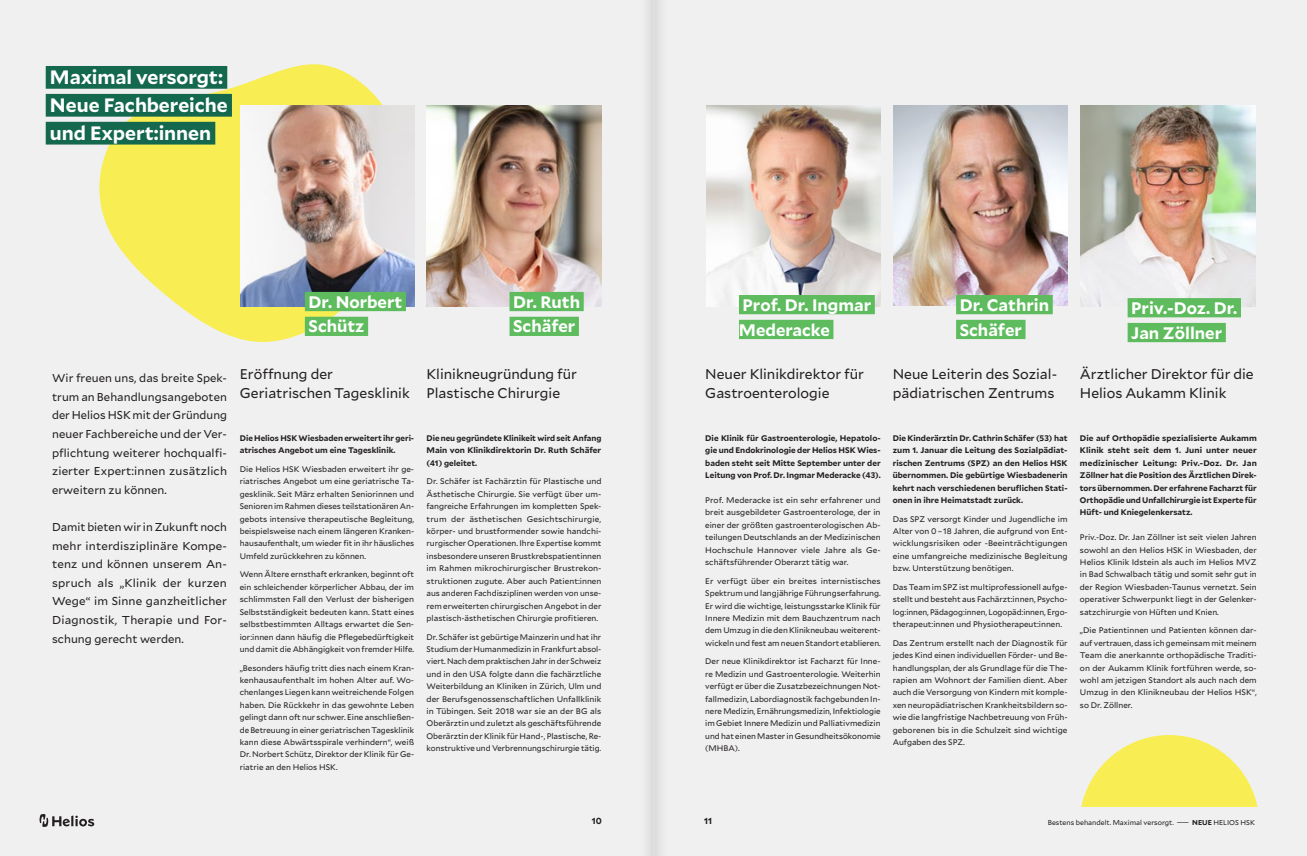
<style>
.page{position:relative;width:1307px;height:856px;background:#fff}
.page>*{position:absolute;margin:0;border:0;box-sizing:border-box;transform-origin:0 0}
.t1{font:700 19.25px/27.9px "Mallory";letter-spacing:-.005em;color:#fff}
.t2{font:700 16.62px/24.8px "Mallory";color:#fff}
.t3{font:14px/18.6px "Mallory";color:#231f20}
.t4{font:11.38px/18.6px "Mallory";letter-spacing:.01em;color:#231f20;text-align:justify}
.t5{font:700 8.75px "Mallory";color:#231f20}
.t6{font:8.05px/12.4px "Mallory";color:#231f20;text-align:justify}
.t7{font:700 8.05px/12.4px "Mallory";color:#231f20;text-align:justify}
.t8{font:7px "Mallory";color:#231f20}
.s1{font-weight:700}
</style>
<div class="page">
<div style="left:0;top:0;width:1306px;height:856px;background:#f0f0f1"></div>
<svg style="left:94px;top:64px;width:319px;height:278px;fill:#f8ee53"></svg>
<svg style="left:1081px;top:735px;width:177px;height:71px"></svg>
<svg style="left:40px;top:814px;width:54px;height:13px"></svg>
<div style="left:46px;top:66px;width:181px;height:23px;background:#13684d"></div>
<div style="left:46px;top:94px;width:186px;height:23px;background:#13684d"></div>
<div style="left:46px;top:122px;width:169px;height:23px;background:#13684d"></div>
<img style="left:426px;top:106px;width:175px;height:200px">
<img style="left:240px;top:106px;width:174px;height:200px">
<img style="left:893px;top:106px;width:174px;height:200px">
<img style="left:1080px;top:106px;width:175px;height:200px">
<div style="left:1127px;top:298px;width:113px;height:19px;background:#5ebc5e"></div>
<div style="left:1127px;top:323px;width:98px;height:19px;background:#5ebc5e"></div>
<div style="left:956px;top:295px;width:96px;height:19px;background:#5ebc5e"></div>
<div style="left:956px;top:320px;width:69px;height:19px;background:#5ebc5e"></div>
<div style="left:509px;top:292px;width:74px;height:19px;background:#5ebc5e"></div>
<div style="left:509px;top:317px;width:70px;height:19px;background:#5ebc5e"></div>
<div style="left:305px;top:292px;width:101px;height:19px;background:#5ebc5e"></div>
<div style="left:305px;top:317px;width:63px;height:19px;background:#5ebc5e"></div>
<img style="left:706px;top:106px;width:174px;height:200px">
<div style="left:739px;top:295px;width:135px;height:19px;background:#5ebc5e"></div>
<div style="left:739px;top:320px;width:94px;height:19px;background:#5ebc5e"></div>
<div style="left:654px;top:0;width:17px;height:856px;background:#e8e8e9"></div>
<div style="left:637px;top:0;width:16px;height:856px;background:#ebebec"></div>
<h1 class="t1" style="left:50px;top:62px;width:179px">Maximal versorgt:<br>Neue Fachbereiche und Expert:innen</h1>
<h2 class="t2" style="left:308px;top:288px;width:95px">Dr. Norbert<br>Schütz</h2>
<h2 class="t2" style="left:513px;top:288px;width:68px">Dr. Ruth<br>Schäfer</h2>
<h3 class="t4" style="left:52px;top:368px;width:176px">Wir freuen uns, das breite Spek&shy;trum an Behandlungsangeboten der Helios HSK mit der Gründung neuer Fachbereiche und der Ver&shy;pflichtung weiterer hochqualfi&shy;zierter Expert:innen zusätzlich erweitern zu können.</h3>
<h3 class="t4" style="left:52px;top:517px;width:176px">Damit bieten wir in Zukunft noch mehr interdisziplinäre Kompe&shy;tenz und können unserem An&shy;spruch als „Klinik der kurzen Wege“ im Sinne ganzheitlicher Diagnostik, Therapie und For&shy;schung gerecht werden.</h3>
<h3 class="t3" style="left:240px;top:364px;width:171px">Eröffnung der<br>Geriatrischen Tagesklinik</h3>
<p class="t7" style="left:240px;top:431px;width:176px">Die Helios HSK Wiesbaden erweitert ihr geri&shy;atrisches Angebot um eine Tagesklinik.</p>
<p class="t6" style="left:240px;top:462px;width:176px">Die Helios HSK Wiesbaden erweitert ihr ge&shy;riatrisches Angebot um eine geriatrische Ta&shy;gesklinik. Seit März erhalten Seniorinnen und Senioren im Rahmen dieses teilstationären An&shy;gebots intensive therapeutische Begleitung, beispielsweise nach einem längeren Kranken&shy;hausaufenthalt, um wieder fit in ihr häusliches Umfeld zurückkehren zu können.</p>
<p class="t6" style="left:240px;top:568px;width:176px;text-align:left">Wenn Ältere ernsthaft erkranken, beginnt oft ein schleichender körperlicher Abbau, der im schlimmsten Fall den Verlust der bisherigen Selbstständigkeit bedeuten kann. Statt eines selbstbestimmten Alltags erwartet die Sen&shy;ior:innen dann häufig die Pflegebedürftigkeit und damit die Abhängigkeit von fremder Hilfe.</p>
<p class="t6" style="left:240px;top:661px;width:176px">„Besonders häufig tritt dies nach einem Kran&shy;kenhausaufenthalt im hohen Alter auf. Wo&shy;chenlanges Liegen kann weitreichende Folgen haben. Die Rückkehr in das gewohnte Leben gelingt dann oft nur schwer. Eine anschließen&shy;de Betreuung in einer geriatrischen Tagesklinik kann diese Abwärtsspirale verhindern“, weiß Dr. Norbert Schütz, Direktor der Klinik für Ge&shy;riatrie an den Helios HSK.</p>
<h3 class="t3" style="left:426px;top:364px;width:152px">Klinikneugründung für<br>Plastische Chirurgie</h3>
<p class="t7" style="left:426px;top:431px;width:176px">Die neu gegründete Klinikeit wird seit Anfang Main von Klinikdirektorin Dr. Ruth Schäfer (41) geleitet.</p>
<p class="t6" style="left:426px;top:475px;width:176px;text-align:left">Dr. Schäfer ist Fachärztin für Plastische und Ästhetische Chirurgie. Sie verfügt über um&shy;fangreiche Erfahrungen im kompletten Spek&shy;trum der ästhetischen Gesichtschirurgie, körper- und brustformender sowie handchi&shy;rurgischer Operationen. Ihre Expertise kommt insbesondere unseren Brustkrebspatientinnen im Rahmen mikrochirurgischer Brustrekon&shy;struktionen zugute. Aber auch Patient:innen aus anderen Fachdisziplinen werden von unse&shy;rem erweiterten chirurgischen Angebot in der plastisch-ästhetischen Chirurgie profitieren.</p>
<p class="t6" style="left:426px;top:630px;width:176px">Dr. Schäfer ist gebürtige Mainzerin und hat ihr Studium der Humanmedizin in Frankfurt absol&shy;viert. Nach dem praktischen Jahr in der Schweiz und in den USA folgte dann die fachärztliche Weiterbildung an Kliniken in Zürich, Ulm und der Berufsgenossenschaftlichen Unfallklinik in Tübingen. Seit 2018 war sie an der BG als Oberärztin und zuletzt als geschäftsführende Oberärztin der Klinik für Hand-, Plastische, Re&shy;konstruktive und Verbrennungschirurgie tätig.</p>
<h2 class="t2" style="left:739px;top:291px;width:134px">Prof. Dr. Ingmar<br>Mederacke</h2>
<h2 class="t2" style="left:959px;top:291px;width:91px">Dr. Cathrin<br>Schäfer</h2>
<h3 class="t3" style="left:705px;top:364px;width:160px">Neuer Klinikdirektor für<br>Gastroenterologie</h3>
<p class="t7" style="left:705px;top:431px;width:177px">Die Klinik für Gastroenterologie, Hepatolo&shy;gie und Endokrinologie der Helios HSK Wies&shy;baden steht seit Mitte September unter der Leitung von Prof. Dr. Ingmar Mederacke (43).</p>
<p class="t6" style="left:705px;top:493px;width:177px">Prof. Mederacke ist ein sehr erfahrener und breit ausgebildeter Gastroenterologe, der in einer der größten gastroenterologischen Ab&shy;teilungen Deutschlands an der Medizinischen Hochschule Hannover viele Jahre als Ge&shy;schäftsführender Oberarzt tätig war.</p>
<p class="t6" style="left:705px;top:574px;width:177px">Er verfügt über ein breites internistisches Spektrum und langjährige Führungserfahrung.<br>Er wird die wichtige, leistungsstarke Klinik für Innere Medizin mit dem Bauchzentrum nach dem Umzug in die den Klinikneubau weiterent&shy;wickeln und fest am neuen Standort etablieren.</p>
<p class="t6" style="left:705px;top:655px;width:177px">Der neue Klinikdirektor ist Facharzt für Inne&shy;re Medizin und Gastroenterologie. Weiterhin verfügt er über die Zusatzbezeichnungen Not&shy;fallmedizin, Labordiagnostik fachgebunden In&shy;nere Medizin, Ernährungsmedizin, Infektiologie im Gebiet Innere Medizin und Palliativmedizin und hat einen Master in Gesundheitsökonomie (MHBA).</p>
<h3 class="t3" style="left:892px;top:364px;width:164px">Neue Leiterin des Sozial&shy;pädiatrischen Zentrums</h3>
<p class="t7" style="left:892px;top:431px;width:176px">Die Kinderärztin Dr. Cathrin Schäfer (53) hat zum 1. Januar die Leitung des Sozialpädiat&shy;rischen Zentrums (SPZ) an den Helios HSK übernommen. Die gebürtige Wiesbadenerin kehrt nach verschiedenen beruflichen Stati&shy;onen in ihre Heimatstadt zurück.</p>
<p class="t6" style="left:892px;top:512px;width:176px">Das SPZ versorgt Kinder und Jugendliche im Alter von 0 – 18 Jahren, die aufgrund von Ent&shy;wicklungsrisiken oder -Beeinträchtigungen eine umfangreiche medizinische Begleitung bzw. Unterstützung benötigen.</p>
<p class="t6" style="left:892px;top:580px;width:176px">Das Team im SPZ ist multiprofessionell aufge&shy;stellt und besteht aus Fachärzt:innen, Psycho&shy;log:innen, Pädagog:innen, Logopäd:innen, Ergo&shy;therapeut:innen und Physiotherapeut:innen.</p>
<p class="t6" style="left:892px;top:636px;width:176px">Das Zentrum erstellt nach der Diagnostik für jedes Kind einen individuellen Förder- und Be&shy;handlungsplan, der als Grundlage für die The&shy;rapien am Wohnort der Familien dient. Aber auch die Versorgung von Kindern mit komple&shy;xen neuropädiatrischen Krankheitsbildern so&shy;wie die langfristige Nachbetreuung von Früh&shy;geborenen bis in die Schulzeit sind wichtige Aufgaben des SPZ.</p>
<h2 class="t2" style="left:1131px;top:294px;width:108px">Priv.-Doz. Dr.<br>Jan Zöllner</h2>
<h3 class="t3" style="left:1079px;top:364px;width:175px">Ärztlicher Direktor für die<br>Helios Aukamm Klinik</h3>
<p class="t7" style="left:1079px;top:431px;width:178px">Die auf Orthopädie spezialisierte Aukamm Klinik steht seit dem 1. Juni unter neuer medizinischer Leitung: Priv.-Doz. Dr. Jan Zöllner hat die Position des Ärztlichen Direk&shy;tors übernommen. Der erfahrene Facharzt für Orthopädie und Unfallchirurgie ist Experte für Hüft- und Kniegelenkersatz.</p>
<p class="t6" style="left:1079px;top:531px;width:178px">Priv.-Doz. Dr. Jan Zöllner ist seit vielen Jahren sowohl an den Helios HSK in Wiesbaden, der Helios Klinik Idstein als auch im Helios MVZ in Bad Schwalbach tätig und somit sehr gut in der Region Wiesbaden-Taunus vernetzt. Sein operativer Schwerpunkt liegt in der Gelenker&shy;satzchirurgie von Hüften und Knien.</p>
<p class="t6" style="left:1079px;top:624px;width:178px">„Die Patientinnen und Patienten können dar&shy;auf vertrauen, dass ich gemeinsam mit meinem Team die anerkannte orthopädische Traditi&shy;on der Aukamm Klinik fortführen werde, so&shy;wohl am jetzigen Standort als auch nach dem Umzug in den Klinikneubau der Helios HSK“, so Dr. Zöllner.</p>
<p class="t5" style="left:591px;top:814px;width:12px">10</p>
<p class="t5" style="left:704px;top:814px;width:9px">11</p>
<p class="t8" style="left:1047px;top:817px;width:209px">Bestens behandelt. Maximal versorgt. ― ― <span class="s1">NEUE</span> HELIOS HSK</p>
</div>
